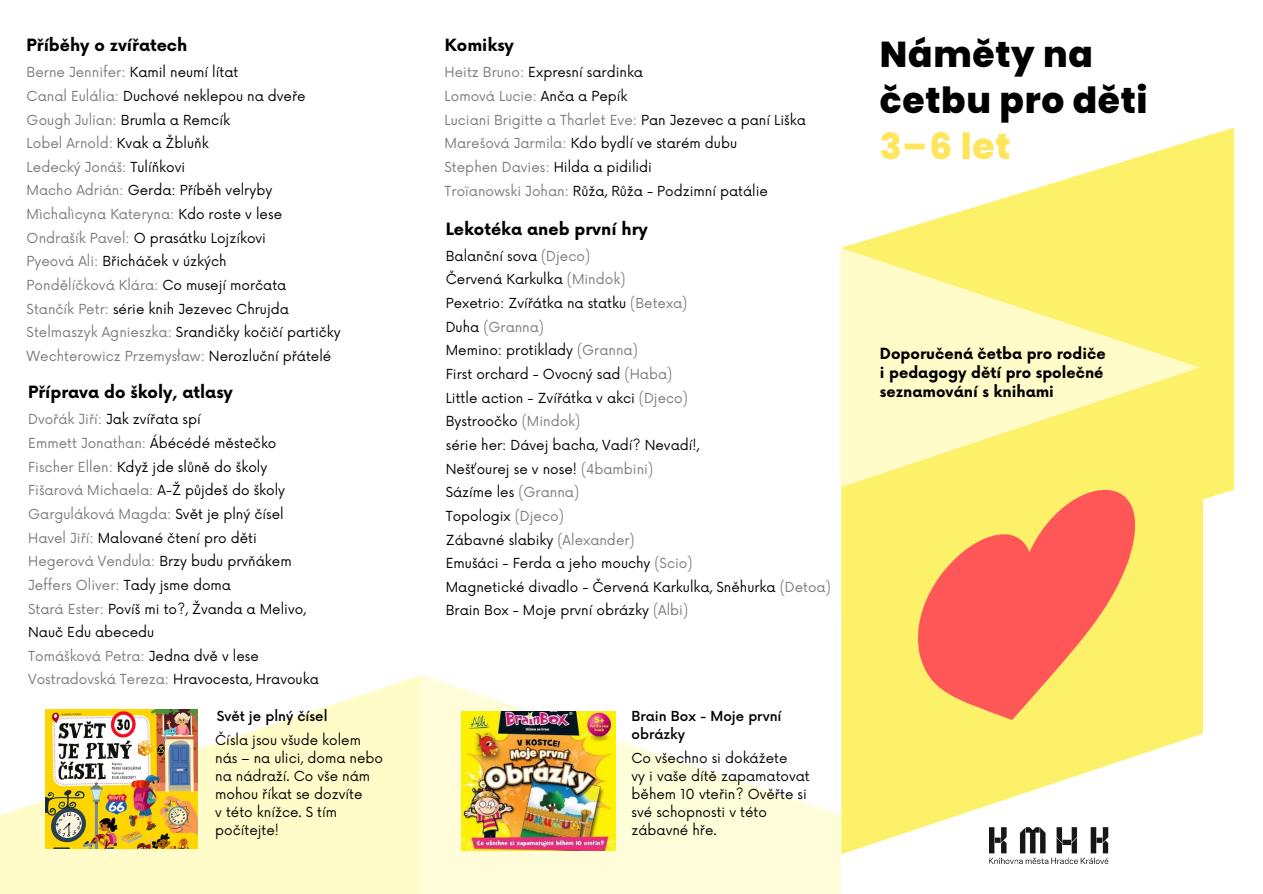
<style>
.page{position:relative;width:1263px;height:894px;background:#fff}
.page>*{position:absolute;margin:0;border:0;box-sizing:border-box;transform-origin:0 0}
.t1{font:800 36px/46px "Poppins";letter-spacing:.02em;color:#000}
.t2{font:800 36px "Poppins";color:#ffe55c}
.t3{font:700 16.5px "Now";color:#000}
.t4{font:700 15px/19px "Now";color:#000}
.t5{font:13.5px/23.5px "Now";color:#000}
.t6{font:500 13.5px/18px "Now";color:#000}
.s1{color:#7b7b7b}
</style>
<div class="page">
<svg style="left:421px;top:675px;width:420px;height:218px;fill:#fffdd9"></svg>
<svg style="left:0;top:675px;width:421px;height:218px;fill:#fffcc9"></svg>
<svg style="left:841px;top:128px;width:392px;height:372px;fill:#fef16a"></svg>
<svg style="left:841px;top:248px;width:362px;height:118px;fill:#fef16a"></svg>
<svg style="left:841px;top:366px;width:362px;height:487px;fill:#fef16a"></svg>
<img style="left:989px;top:826px;width:119px;height:37px">
<svg style="left:875px;top:421px;width:302px;height:328px;fill:#fef16a"></svg>
<img style="left:45px;top:709px;width:153px;height:139px">
<img style="left:461px;top:711px;width:154px;height:139px">
<p class="t3" style="left:27px;top:36px;width:162px">Příběhy o zvířatech</p>
<p class="t5" style="left:27px;top:61px;width:316px"><span class="s1">Berne Jennifer:</span> Kamil neumí lítat<br><span class="s1">Canal Eulália:</span> Duchové neklepou na dveře <span class="s1">Gough Julian:</span> Brumla a Remcík<br><span class="s1">Lobel Arnold:</span> Kvak a Žbluňk<br><span class="s1">Ledecký Jonáš:</span> Tulíňkovi<br><span class="s1">Macho Adrián:</span> Gerda: Příběh velryby <span class="s1">Mìchalìcyna Kateryna:</span> Kdo roste v lese <span class="s1">Ondrašík Pavel:</span> O prasátku Lojzíkovi<br><span class="s1">Pyeová Ali:</span> Břicháček v úzkých<br><span class="s1">Pondělíčková Klára:</span> Co musejí morčata<br><span class="s1">Stančík Petr:</span> série knih Jezevec Chrujda <span class="s1">Stelmaszyk Agnieszka:</span> Srandičky kočičí partičky <span class="s1">Wechterowicz Przemysław:</span> Nerozluční přátelé</p>
<p class="t3" style="left:28px;top:383px;width:206px">Příprava do školy, atlasy</p>
<p class="t5" style="left:28px;top:408px;width:292px"><span class="s1">Dvořák Jiří:</span> Jak zvířata spí<br><span class="s1">Emmett Jonathan:</span> Ábécédé městečko <span class="s1">Fischer Ellen:</span> Když jde slůně do školy <span class="s1">Fišarová Michaela:</span> A-Ž půjdeš do školy <span class="s1">Garguláková Magda:</span> Svět je plný čísel <span class="s1">Havel Jiří:</span> Malované čtení pro děti <span class="s1">Hegerová Vendula:</span> Brzy budu prvňákem <span class="s1">Jeffers Oliver:</span> Tady jsme doma<br><span class="s1">Stará Ester:</span> Povíš mi to?, Žvanda a Melivo, Nauč Edu abecedu<br><span class="s1">Tomášková Petra:</span> Jedna dvě v lese <span class="s1">Vostradovská Tereza:</span> Hravocesta, Hravouka</p>
<p class="t6" style="left:217px;top:707px;width:112px">Svět je plný čísel</p>
<p class="t5" style="left:215px;top:731px;width:169px;line-height:18px">Čísla jsou všude kolem nás – na ulici, doma nebo na nádraží. Co vše nám mohou říkat se dozvíte<br>v této knížce. S tím počítejte!</p>
<p class="t3" style="left:445px;top:36px;width:71px">Komiksy</p>
<p class="t5" style="left:445px;top:61px;width:363px"><span class="s1">Heitz Bruno:</span> Expresní sardinka<br><span class="s1">Lomová Lucie:</span> Anča a Pepík<br><span class="s1">Luciani Brigitte a Tharlet Eve:</span> Pan Jezevec a paní Liška <span class="s1">Marešová Jarmila:</span> Kdo bydlí ve starém dubu<br><span class="s1">Stephen Davies:</span> Hilda a pidilidi<br><span class="s1">Troïanowski Johan:</span> Růža, Růža - Podzimní patálie</p>
<p class="t3" style="left:446px;top:220px;width:204px">Lekotéka aneb první hry</p>
<p class="t5" style="left:446px;top:245px;width:386px">Balanční sova <span class="s1">(Djeco)<br></span>Červená Karkulka <span class="s1">(Mindok)<br></span>Pexetrio: Zvířátka na statku <span class="s1">(Betexa)<br></span>Duha <span class="s1">(Granna)<br></span>Memino: protiklady <span class="s1">(Granna)<br></span>First orchard - Ovocný sad <span class="s1">(Haba)<br></span>Little action - Zvířátka v akci <span class="s1">(Djeco)<br></span>Bystroočko <span class="s1">(Mindok)<br></span>série her: Dávej bacha, Vadí? Nevadí!,<br>Nešťourej se v nose! <span class="s1">(4bambini)<br></span>Sázíme les <span class="s1">(Granna)<br></span>Topologix <span class="s1">(Djeco)<br></span>Zábavné slabiky <span class="s1">(Alexander)<br></span>Emušáci - Ferda a jeho mouchy <span class="s1">(Scio)<br></span>Magnetické divadlo - Červená Karkulka, Sněhurka <span class="s1">(Detoa)<br></span>Brain Box - Moje první obrázky <span class="s1">(Albi)</span></p>
<p class="t6" style="left:631px;top:707px;width:152px">Brain Box - Moje první obrázky</p>
<p class="t5" style="left:631px;top:749px;width:180px;line-height:18px">Co všechno si dokážete<br>vy i vaše dítě zapamatovat během 10 vteřin? Ověřte si své schopnosti v této zábavné hře.</p>
<h1 class="t1" style="left:880px;top:31px;width:269px">Náměty na četbu pro děti</h1>
<h1 class="t2" style="left:880px;top:121px;width:132px">3–6 let</h1>
<p class="t4" style="left:880px;top:345px;width:227px">Doporučená četba pro rodiče i pedagogy dětí pro společné seznamování s knihami</p>
</div>
